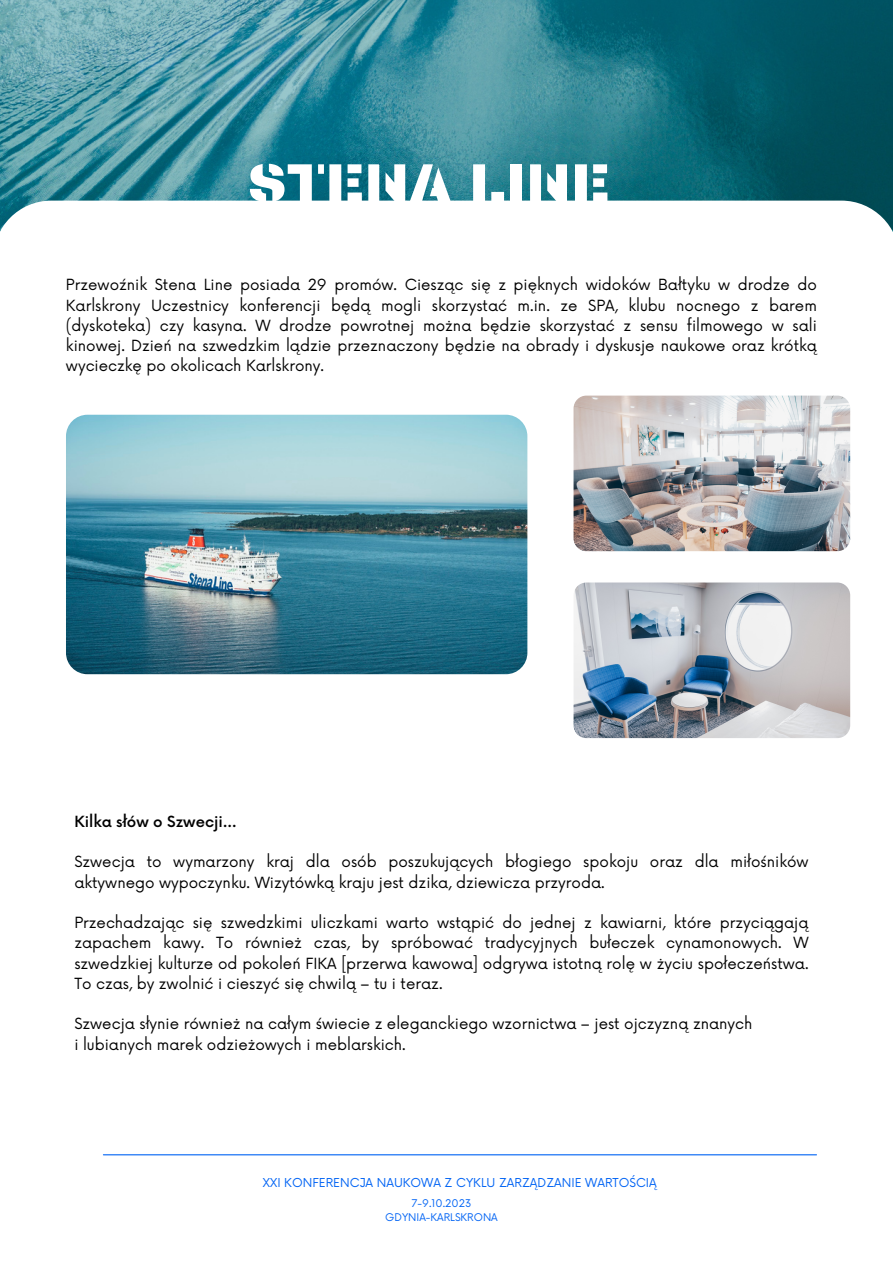
<style>
.page{position:relative;width:893px;height:1264px;background:#fff}
.page>*{position:absolute;margin:0;border:0;box-sizing:border-box;transform-origin:0 0}
.t1{font:53.85px "Archicoco";color:#fff}
.t2{font:15px/20.2px "Now";color:#000;text-align:justify}
.t3{font:500 15px "Now";color:#000}
.t4{font:12px "Now";color:#0063f4}
.t5{font:10.35px "Now";color:#0063f4}
</style>
<div class="page">
<img style="left:0;top:0;width:892px;height:201px">
<img style="left:66px;top:415px;width:461px;height:259px;border-radius:21px">
<img style="left:573px;top:395px;width:277px;height:156px;border-radius:13px">
<img style="left:573px;top:582px;width:277px;height:156px;border-radius:13px">
<hr style="left:103px;top:1154px;width:713px;height:1px;background:#0063f4">
<p class="t1" style="left:247px;top:142px;width:364px">STENA LINE</p>
<p class="t2" style="left:66px;top:275px;width:752px">Przewoźnik Stena Line posiada 29 promów. Ciesząc się z pięknych widoków Bałtyku w drodze do Karlskrony Uczestnicy konferencji będą mogli skorzystać m.in. ze SPA, klubu nocnego z barem (dyskoteka) czy kasyna. W drodze powrotnej można będzie skorzystać z sensu filmowego w sali kinowej. Dzień na szwedzkim lądzie przeznaczony będzie na obrady i dyskusje naukowe oraz krótką wycieczkę po okolicach Karlskrony.</p>
<p class="t3" style="left:74px;top:813px;width:163px">Kilka słów o Szwecji…</p>
<p class="t2" style="left:74px;top:852px;width:735px">Szwecja to wymarzony kraj dla osób poszukujących błogiego spokoju oraz dla miłośników aktywnego wypoczynku. Wizytówką kraju jest dzika, dziewicza przyroda.</p>
<p class="t2" style="left:74px;top:913px;width:735px">Przechadzając się szwedzkimi uliczkami warto wstąpić do jednej z kawiarni, które przyciągają zapachem kawy. To również czas, by spróbować tradycyjnych bułeczek cynamonowych. W szwedzkiej kulturze od pokoleń FIKA [przerwa kawowa] odgrywa istotną rolę w życiu społeczeństwa.<br>To czas, by zwolnić i cieszyć się chwilą – tu i teraz.</p>
<p class="t2" style="left:74px;top:1014px;width:679px">Szwecja słynie również na całym świecie z eleganckiego wzornictwa – jest ojczyzną znanych</p>
<p class="t2" style="left:74px;top:1034px;width:333px">i lubianych marek odzieżowych i meblarskich.</p>
<p class="t4" style="left:263px;top:1175px;width:395px">XXI KONFERENCJA NAUKOWA Z CYKLU ZARZĄDZANIE WARTOŚCIĄ</p>
<p class="t5" style="left:411px;top:1197px;width:61px">7-9.10.2023</p>
<p class="t5" style="left:385px;top:1211px;width:114px">GDYNIA-KARLSKRONA</p>
</div>
